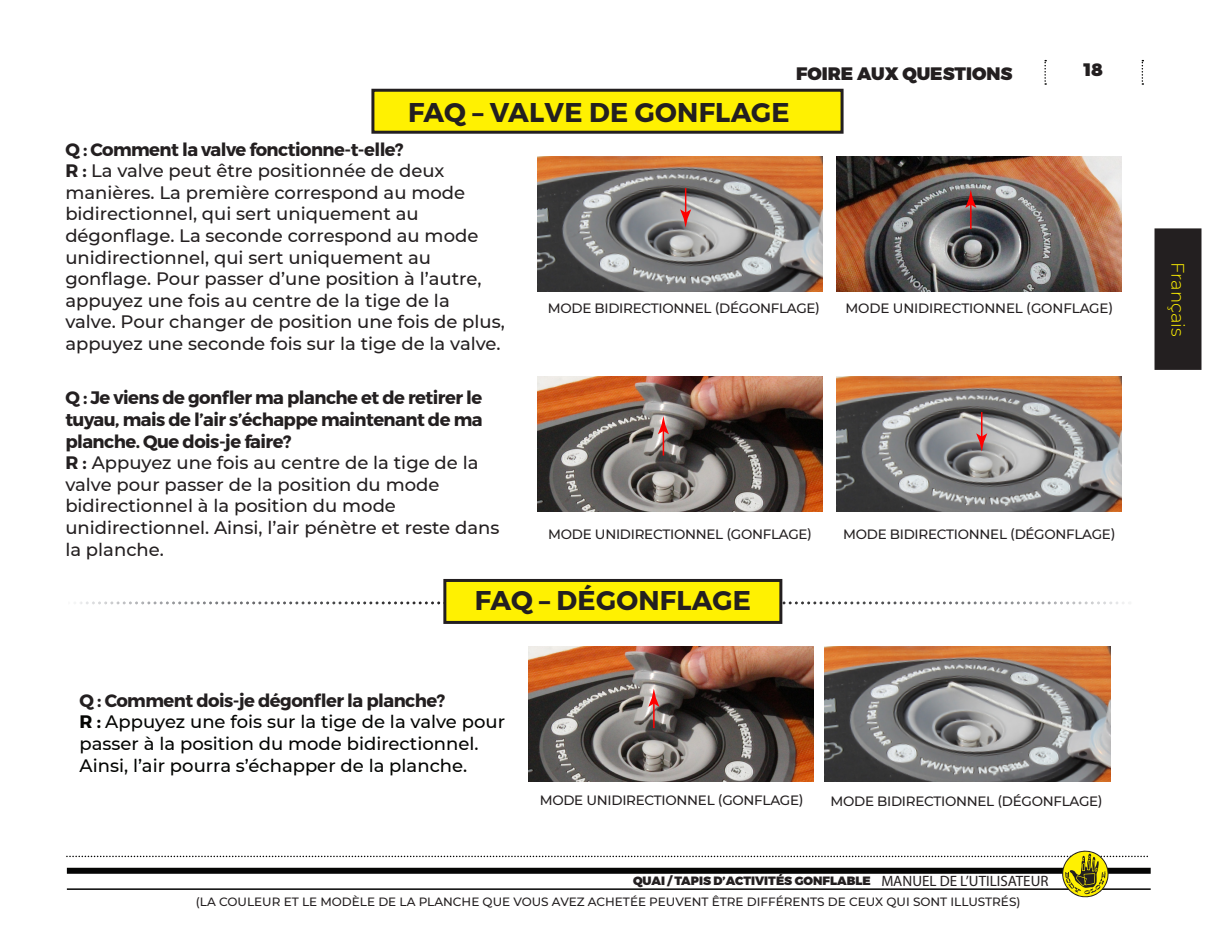
<style>
.page{position:relative;width:1215px;height:945px;background:#fff}
.page>*{position:absolute;margin:0;border:0;box-sizing:border-box;transform-origin:0 0}
.t1{font:700 27px "Montserrat";letter-spacing:.01em;color:#231f20}
.t2{font:500 18px/21.6px "Montserrat";color:#231f20}
.t3{font:700 18px/21.6px "Montserrat";letter-spacing:-.03em;color:#231f20;text-align:justify}
.t4{font:500 18px/21.6px "Montserrat";color:#040503}
.t5{font:900 18px "Montserrat";color:#231f20}
.t6{font:300 18px "Montserrat";color:#fff101}
.t7{font:500 13.5px "Montserrat";letter-spacing:-.02em;color:#231f20}
.t8{font:500 12px/20.5px "Montserrat";color:#231f20}
.s1{font-weight:700}
.s2{font-weight:900}
.s3{font-family:"Myriad Pro";font-weight:400;font-size:15px}
</style>
<div class="page">
<svg style="left:74px;top:601px;width:1049px;height:3px"></svg>
<div style="left:373px;top:90px;width:469px;height:42px;background:#fff101"></div>
<div style="left:371px;top:89px;width:473px;height:45px;border:3px solid #231f20"></div>
<img style="left:538px;top:156px;width:285px;height:135px">
<img style="left:837px;top:156px;width:285px;height:135px">
<svg style="left:680px;top:188px;width:11px;height:40px"></svg>
<hr style="left:970px;top:202px;width:2px;height:27px;background:#f00">
<svg style="left:965px;top:190px;width:11px;height:18px"></svg>
<img style="left:837px;top:377px;width:285px;height:135px">
<hr style="left:981px;top:412px;width:2px;height:27px;background:#f00">
<svg style="left:976px;top:433px;width:11px;height:19px"></svg>
<img style="left:538px;top:377px;width:285px;height:135px">
<div style="left:445px;top:580px;width:336px;height:42px;background:#fff101"></div>
<div style="left:443px;top:579px;width:339px;height:45px;border:3px solid #231f20"></div>
<img style="left:528px;top:646px;width:285px;height:135px">
<svg style="left:1142px;top:60px;width:1px;height:24px"></svg>
<svg style="left:1044px;top:60px;width:2px;height:24px"></svg>
<svg style="left:67px;top:850px;width:1081px;height:48px"></svg>
<div style="left:1155px;top:229px;width:46px;height:140px;background:#231f20"></div>
<div style="left:1155px;top:228px;width:47px;height:142px;border:2px solid #231f20"></div>
<img style="left:825px;top:646px;width:285px;height:135px">
<svg style="left:658px;top:416px;width:11px;height:40px"></svg>
<hr style="left:653px;top:701px;width:2px;height:27px;background:#f00">
<svg style="left:648px;top:689px;width:11px;height:18px"></svg>
<p class="t1" style="left:408px;top:96px;width:383px">FAQ – VALVE DE GONFLAGE</p>
<p class="t5" style="left:796px;top:62px;width:218px">FOIRE AUX QUESTIONS</p>
<p class="t5" style="left:1083px;top:58px;width:21px">18</p>
<p class="t3" style="left:65px;top:139px;width:340px">Q : Comment la valve fonctionne-t-elle?</p>
<p class="t2" style="left:65px;top:159px;width:441px"><span class="s1">R :</span> La valve peut être positionnée de deux manières. La première correspond au mode bidirectionnel, qui sert uniquement au dégonflage. La seconde correspond au mode unidirectionnel, qui sert uniquement au gonflage. Pour passer d’une position à l’autre, appuyez une fois au centre de la tige de la<br>valve. Pour changer de position une fois de plus, appuyez une seconde fois sur la tige de la valve.</p>
<p class="t7" style="left:548px;top:298px;width:274px">MODE BIDIRECTIONNEL (DÉGONFLAGE)</p>
<p class="t7" style="left:845px;top:298px;width:269px">MODE UNIDIRECTIONNEL (GONFLAGE)</p>
<p class="t3" style="left:65px;top:387px;width:419px">Q : Je viens de gonfler ma planche et de retirer le tuyau, mais de l’air s’échappe maintenant de ma planche. Que dois-je faire?</p>
<p class="t2" style="left:65px;top:451px;width:415px"><span class="s1">R :</span> Appuyez une fois au centre de la tige de la</p>
<p class="t2" style="left:65px;top:473px;width:436px">valve pour passer de la position du mode bidirectionnel à la position du mode unidirectionnel. Ainsi, l’air pénètre et reste dans la planche.</p>
<p class="t1" style="left:475px;top:583px;width:278px">FAQ – DÉGONFLAGE</p>
<p class="t7" style="left:548px;top:525px;width:265px">MODE UNIDIRECTIONNEL (GONFLAGE)</p>
<p class="t7" style="left:843px;top:525px;width:274px">MODE BIDIRECTIONNEL (DÉGONFLAGE)</p>
<p class="t3" style="left:80px;top:690px;width:367px">Q : Comment dois-je dégonfler la planche?</p>
<p class="t4" style="left:80px;top:710px;width:427px"><span class="s1">R :</span> Appuyez une fois sur la tige de la valve pour passer à la position du mode bidirectionnel.<br>Ainsi, l’air pourra s’échapper de la planche.</p>
<p class="t7" style="left:540px;top:791px;width:265px">MODE UNIDIRECTIONNEL (GONFLAGE)</p>
<p class="t7" style="left:830px;top:792px;width:274px">MODE BIDIRECTIONNEL (DÉGONFLAGE)</p>
<p class="t8" style="left:196px;top:870px;width:854px;text-indent:437px"><span class="s2">QUAI / TAPIS D’ACTIVITÉS GONFLABLE</span> <span class="s3">MANUEL DE L’UTILISATEUR </span>(LA COULEUR ET LE MODÈLE DE LA PLANCHE QUE VOUS AVEZ ACHETÉE PEUVENT ÊTRE DIFFÉRENTS DE CEUX QUI SONT ILLUSTRÉS)</p>
<p class="t6" style="left:1190px;top:262px;width:76px;rotate:90deg">Français</p>
</div>
